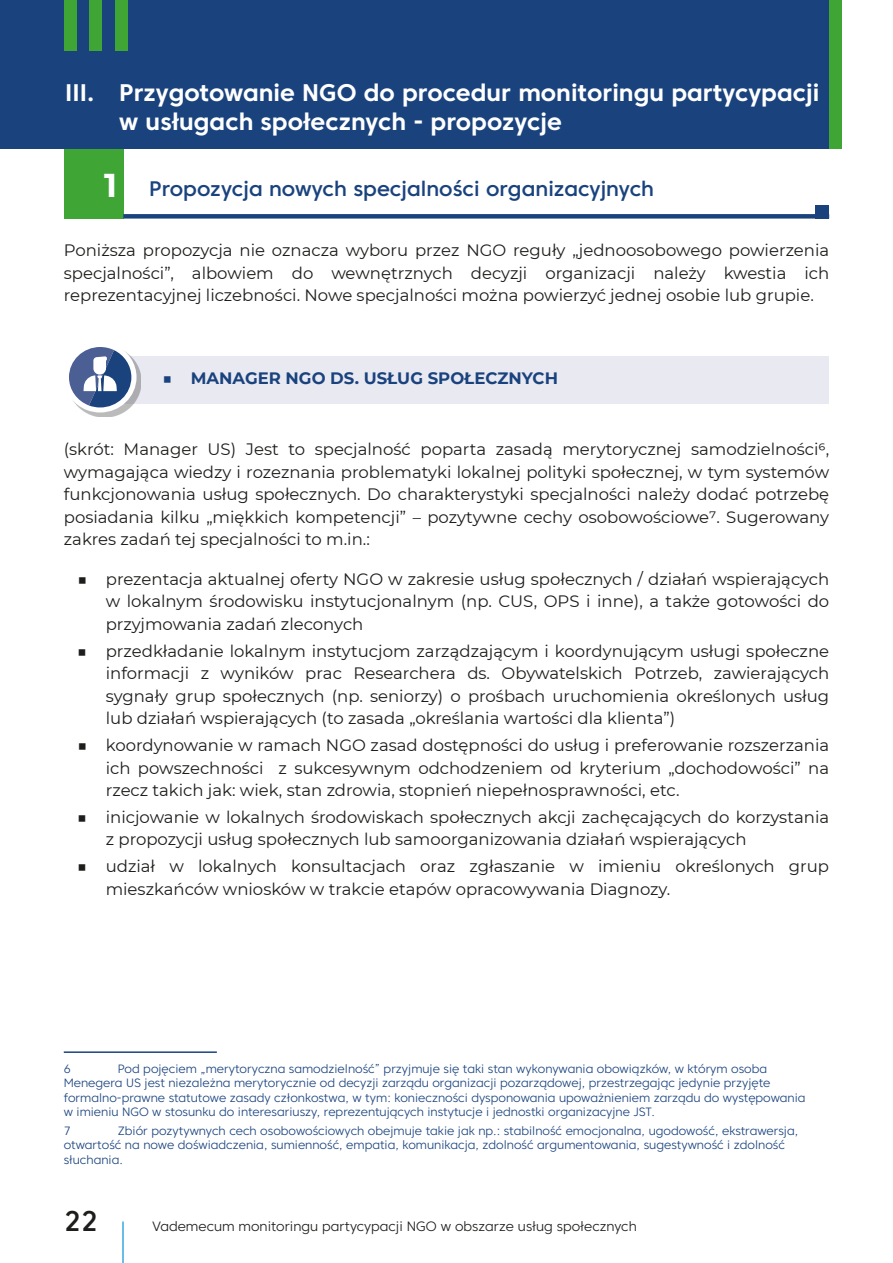
<style>
.page{position:relative;width:893px;height:1263px;background:#fff}
.page>*{position:absolute;margin:0;border:0;box-sizing:border-box;transform-origin:0 0}
.t1{font:500 28.5px "Core Sans C 55";color:#1d1d1b}
.t2{font:700 24px/28.8px "Core Sans C 65";color:#fff}
.t3{font:500 21px "Core Sans C 55";color:#1a437e}
.t4{font:16.5px/22.5px "Montserrat";color:#1d1d1b;text-align:justify}
.t5{font:700 16.5px "Montserrat";color:#1a437e}
.t6{font:300 13.5px "Core Sans C 35";color:#1d1d1b}
.t7{font:300 12px/14.4px "Core Sans C 35";color:#1a437e}
.s1{font-family:"Montserrat";font-weight:700;font-size:33px;color:#fff}
.s2{font-weight:400}
</style>
<div class="page">
<hr style="left:122px;top:1221px;width:2px;height:42px;background:#36a9e1">
<div style="left:0;top:0;width:829px;height:149px;background:#1a437e"></div>
<div style="left:829px;top:0;width:13px;height:149px;background:#3fa535"></div>
<div style="left:64px;top:0;width:13px;height:50px;background:#3fa535"></div>
<div style="left:89px;top:0;width:13px;height:50px;background:#3fa535"></div>
<div style="left:115px;top:0;width:13px;height:50px;background:#3fa535"></div>
<div style="left:64px;top:149px;width:59px;height:70px;background:#3fa535"></div>
<div style="left:123px;top:214px;width:706px;height:5px;background:#1a437e"></div>
<div style="left:816px;top:205px;width:13px;height:13px;background:#1a437e"></div>
<div style="left:97px;top:356px;width:732px;height:48px;background:#e9e9f2"></div>
<div style="left:68px;top:346px;width:73px;height:71px;background:#1d1d1b;opacity:.3"></div>
<svg style="left:68px;top:346px;width:69px;height:66px"></svg>
<hr style="left:64px;top:1051px;width:153px;height:2px;background:#1a437e">
<h2 class="t2" style="left:119px;top:78px;width:702px;text-indent:-54px">III. Przygotowanie NGO do procedur monitoringu partycypacji w usługach społecznych - propozycje</h2>
<p class="t3" style="left:100px;top:176px;width:556px">1.<span class="s1">1</span> Propozycja nowych specjalności organizacyjnych</p>
<p class="t4" style="left:64px;top:239px;width:767px">Poniższa propozycja nie oznacza wyboru przez NGO reguły „jednoosobowego powierzenia specjalności”, albowiem do wewnętrznych decyzji organizacji należy kwestia ich reprezentacyjnej liczebności. Nowe specjalności można powierzyć jednej osobie lub grupie.</p>
<p class="t5" style="left:162px;top:366px;width:397px"><span class="s2">■</span> MANAGER NGO DS. USŁUG SPOŁECZNYCH</p>
<p class="t4" style="left:64px;top:438px;width:767px">(skrót: Manager US) Jest to specjalność poparta zasadą merytorycznej samodzielności6, wymagająca wiedzy i rozeznania problematyki lokalnej polityki społecznej, w tym systemów funkcjonowania usług społecznych. Do charakterystyki specjalności należy dodać potrzebę posiadania kilku „miękkich kompetencji” – pozytywne cechy osobowościowe7. Sugerowany zakres zadań tej specjalności to m.in.:</p>
<p class="t4" style="left:106px;top:567px;width:725px;text-indent:-28px">■ prezentacja aktualnej oferty NGO w zakresie usług społecznych / działań wspierających w lokalnym środowisku instytucjonalnym (np. CUS, OPS i inne), a także gotowości do przyjmowania zadań zleconych</p>
<p class="t4" style="left:106px;top:639px;width:725px;text-indent:-29px">■ przedkładanie lokalnym instytucjom zarządzającym i koordynującym usługi społeczne informacji z wyników prac Researchera ds. Obywatelskich Potrzeb, zawierających sygnały grup społecznych (np. seniorzy) o prośbach uruchomienia określonych usług lub działań wspierających (to zasada „określania wartości dla klienta”)</p>
<p class="t4" style="left:106px;top:733px;width:725px;text-indent:-28px">■ koordynowanie w ramach NGO zasad dostępności do usług i preferowanie rozszerzania ich powszechności z sukcesywnym odchodzeniem od kryterium „dochodowości” na rzecz takich jak: wiek, stan zdrowia, stopnień niepełnosprawności, etc.</p>
<p class="t4" style="left:106px;top:805px;width:725px;text-indent:-28px">■ inicjowanie w lokalnych środowiskach społecznych akcji zachęcających do korzystania z propozycji usług społecznych lub samoorganizowania działań wspierających</p>
<p class="t4" style="left:106px;top:854px;width:725px;text-indent:-28px">■ udział w lokalnych konsultacjach oraz zgłaszanie w imieniu określonych grup mieszkańców wniosków w trakcie etapów opracowywania Diagnozy.</p>
<p class="t7" style="left:64px;top:1061px;width:743px;text-indent:54px">Pod pojęciem „merytoryczna samodzielność” przyjmuje się taki stan wykonywania obowiązków, w którym osoba Menegera US jest niezależna merytorycznie od decyzji zarządu organizacji pozarządowej, przestrzegając jedynie przyjęte formalno-prawne statutowe zasady członkostwa, w tym: konieczności dysponowania upoważnieniem zarządu do występowania w imieniu NGO w stosunku do interesariuszy, reprezentujących instytucje i jednostki organizacyjne JST.</p>
<p class="t7" style="left:64px;top:1123px;width:9px">7</p>
<p class="t7" style="left:64px;top:1061px;width:9px">6</p>
<p class="t7" style="left:64px;top:1123px;width:736px;text-indent:54px">Zbiór pozytywnych cech osobowościowych obejmuje takie jak np.: stabilność emocjonalna, ugodowość, ekstrawersja, otwartość na nowe doświadczenia, sumienność, empatia, komunikacja, zdolność argumentowania, sugestywność i zdolność słuchania.</p>
<h1 class="t1" style="left:64px;top:1203px;width:36px">22</h1>
<p class="t6" style="left:152px;top:1218px;width:486px">Vademecum monitoringu partycypacji NGO w obszarze usług społecznych</p>
</div>
